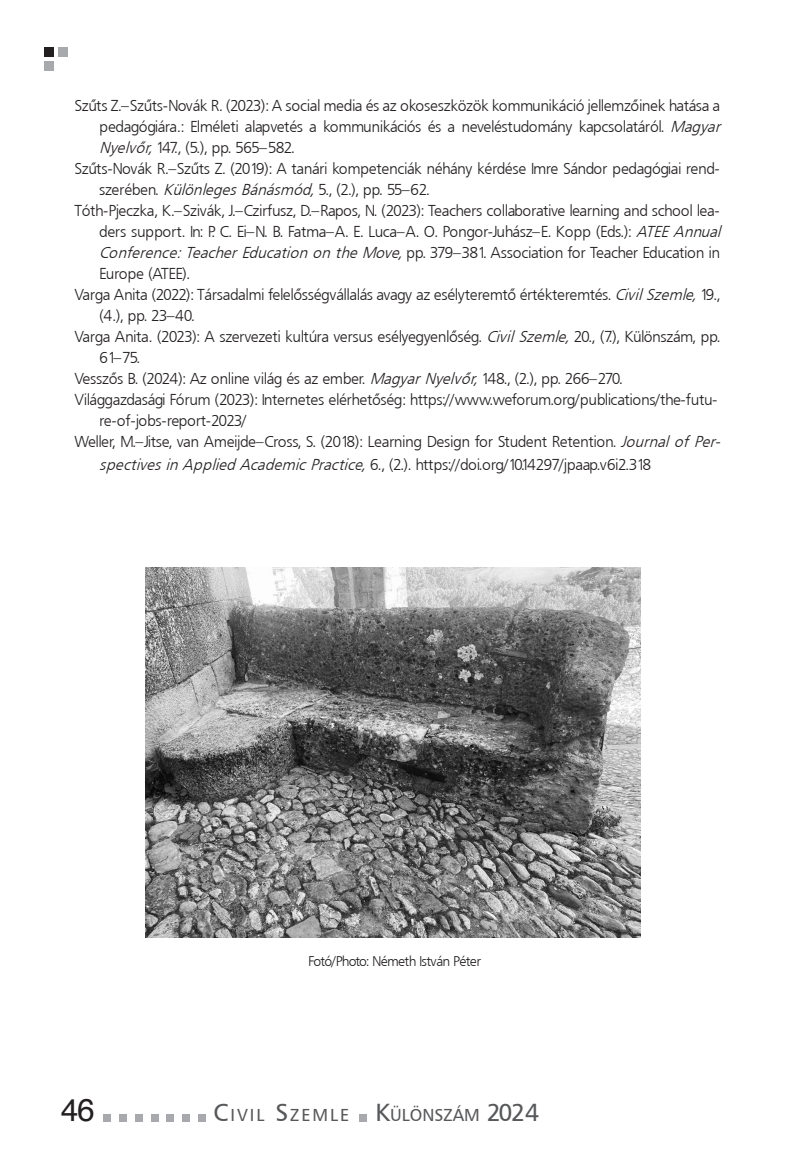
<style>
.page{position:relative;width:794px;height:1166px;background:#fff}
.page>*{position:absolute;margin:0;border:0;box-sizing:border-box;transform-origin:0 0}
.t1{font:31.5px "Helvetica";color:#231f20}
.t2{font:17.15px "Humanist 777 PFL";letter-spacing:.115em;color:#57585a}
.t3{font:15.75px/21px "Humanist 777 Lt PFL";letter-spacing:.02em;color:#231f20}
.t4{font:14px "Humanist 777 Lt PFL";color:#231f20}
.s1{font-style:italic}
.s2{font-size:24.5px}
</style>
<div class="page">
<div style="left:359px;top:1114px;width:7px;height:7px;background:#a8a9ad"></div>
<div style="left:103px;top:1114px;width:8px;height:7px;background:#a8a9ad"></div>
<div style="left:119px;top:1114px;width:7px;height:7px;background:#a8a9ad"></div>
<div style="left:135px;top:1114px;width:7px;height:7px;background:#a8a9ad"></div>
<div style="left:151px;top:1114px;width:7px;height:7px;background:#a8a9ad"></div>
<div style="left:167px;top:1114px;width:7px;height:7px;background:#a8a9ad"></div>
<div style="left:183px;top:1114px;width:7px;height:7px;background:#a8a9ad"></div>
<div style="left:198px;top:1114px;width:8px;height:7px;background:#a8a9ad"></div>
<div style="left:58px;top:47px;width:9px;height:10px;background:#a8a9ad"></div>
<div style="left:44px;top:47px;width:10px;height:10px;background:#231f20"></div>
<div style="left:44px;top:61px;width:10px;height:10px;background:#a8a9ad"></div>
<img style="left:146px;top:567px;width:494px;height:371px">
<p class="t3" style="left:74px;top:95px;width:646px">Szűts Z.–Szűts-Novák R. (2023): A social media és az okoseszközök kommunikáció jellemzőinek hatása a</p>
<p class="t3" style="left:99px;top:116px;width:627px">pedagógiára.: Elméleti alapvetés a kommunikációs és a neveléstudomány kapcsolatáról. <span class="s1">Magyar<br>Nyelvőr,</span>147., (5.), pp. 565–582.</p>
<p class="t3" style="left:74px;top:158px;width:646px">Szűts-Novák R.–Szűts Z. (2019): A tanári kompetenciák néhány kérdése Imre Sándor pedagógiai rend-</p>
<p class="t3" style="left:99px;top:179px;width:331px">szerében. <span class="s1">KülönlegesBánásmód,</span>5., (2.), pp. 55–62.</p>
<p class="t3" style="left:74px;top:200px;width:646px">Tóth-Pjeczka, K.–Szivák, J.–Czirfusz, D.–Rapos, N. (2023): Teachers collaborative learning and school lea-</p>
<p class="t3" style="left:99px;top:221px;width:627px">ders support. In: P. C. Ei–N. B. Fatma–A. E. Luca–A. O. Pongor-Juhász–E. Kopp (Eds.): <span class="s1">ATEE Annual<br>Conference:TeacherEducation on the Move,</span>pp. 379–381. Association for Teacher Education in<br>Europe (ATEE).</p>
<p class="t3" style="left:74px;top:284px;width:646px">Varga Anita (2022): Társadalmi felelősségvállalás avagy az esélyteremtő értékteremtés. <span class="s1">CivilSzemle,</span>19.,</p>
<p class="t3" style="left:99px;top:305px;width:96px">(4.), pp. 23–40.</p>
<p class="t3" style="left:74px;top:326px;width:646px">Varga Anita. (2023): A szervezeti kultúra versus esélyegyenlőség. <span class="s1">Civil Szemle,</span> 20., (7.), Különszám, pp.</p>
<p class="t3" style="left:99px;top:347px;width:42px">61–75.</p>
<p class="t3" style="left:74px;top:368px;width:549px">Vesszős B. (2024): Az online világ és az ember. <span class="s1">MagyarNyelvőr,</span>148., (2.), pp. 266–270.</p>
<p class="t3" style="left:74px;top:389px;width:644px">Világgazdasági Fórum (2023): Internetes elérhetőség: https://www.weforum.org/publications/the-futu-</p>
<p class="t3" style="left:99px;top:410px;width:149px">re-of-jobs-report-2023/</p>
<p class="t3" style="left:74px;top:431px;width:651px">Weller, M.–Jitse, van Ameijde–Cross, S. (2018): Learning Design for Student Retention. <span class="s1">Journal of Per-</span></p>
<p class="t3" style="left:99px;top:453px;width:553px"><span class="s1">spectivesin Applied AcademicPractice,</span>6., (2.). https://doi.org/10.14297/jpaap.v6i2.318</p>
<p class="t4" style="left:308px;top:952px;width:174px">Fotó/Photo: Németh István Péter</p>
<h1 class="t1" style="left:61px;top:1085px;width:36px">46</h1>
<p class="t2" style="left:214px;top:1104px;width:327px"><span class="s2">C</span>IVIL <span class="s2">S</span>ZEMLE <span class="s2">K</span>ÜLÖNSZÁM <span class="s2">2024</span></p>
</div>
